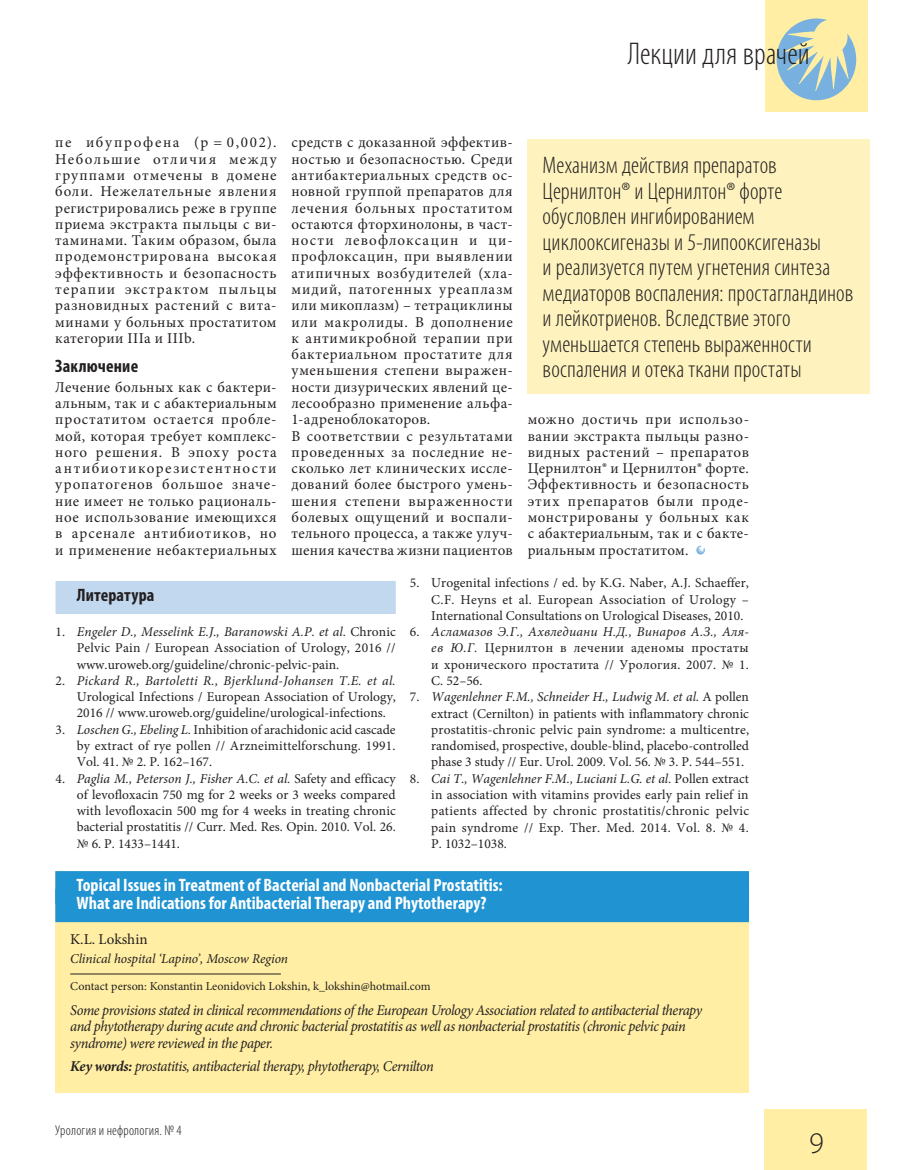
<style>
.page{position:relative;width:915px;height:1170px;background:#fff}
.page>*{position:absolute;margin:0;border:0;box-sizing:border-box;transform-origin:0 0}
.t1{font:300 condensed 31.5px "Myriad Pro";color:#231f20}
.t2{font:300 30px "Myriad Pro";color:#231f20}
.t3{font:300 condensed 24px/25.5px "Myriad Pro";letter-spacing:.005em;color:#231f20}
.t4{font:700 condensed 18px/18px "Myriad Pro";color:#fff}
.t5{font:700 condensed 18px "Myriad Pro";letter-spacing:.01em;color:#231f20}
.t6{font:15px/16.2px "Minion Pro";letter-spacing:.04em;color:#231f20;text-align:justify}
.t7{font:italic 15px/16.5px "Minion Pro";letter-spacing:-.035em;color:#231f20;scale:.96 1}
.t8{font:15px "Minion Pro";color:#231f20}
.t9{font:300 condensed 14.25px "Myriad Pro";letter-spacing:.015em;color:#231f20}
.t10{font:13.5px/16.4px "Minion Pro";color:#231f20;text-align:justify}
.t11{font:italic 13.5px "Minion Pro";letter-spacing:-.01em;color:#231f20}
.t12{font:12px "Minion Pro";color:#231f20}
.s1{font-style:italic}
.s2{font-weight:700}
</style>
<div class="page">
<div style="left:764px;top:1108px;width:102px;height:61px;background:#ffeea3"></div>
<div style="left:765px;top:0;width:102px;height:112px;background:#ffeea3"></div>
<svg style="left:776px;top:18px;width:79px;height:82px"></svg>
<div style="left:55px;top:581px;width:340px;height:33px;background:#c1d8ef"></div>
<div style="left:55px;top:871px;width:693px;height:220px;background:#ffeea3"></div>
<div style="left:55px;top:871px;width:693px;height:33px;background:#2093d2"></div>
<div style="left:55px;top:889px;width:693px;height:33px;background:#2093d2"></div>
<hr style="left:70px;top:973px;width:211px;height:1px;background:#231f20">
<div style="left:527px;top:139px;width:342px;height:254px;background:#fef3be"></div>
<svg style="left:696px;top:545px;width:8px;height:9px"></svg>
<h1 class="t1" style="left:627px;top:35px;width:183px">Лекции для врачей</h1>
<p class="t6" style="left:55px;top:134px;width:223px">пе ибупрофена (p = 0,002).<br>Небольшие отличия между группами отмечены в домене боли. Нежелательные явления регистрировались реже в группе приема экстракта пыльцы с ви&shy;таминами. Таким образом, была продемонстрирована высокая эффективность и безопасность терапии экстрактом пыльцы разновидных растений с вита&shy;минами у больных простатитом категории IIIa и IIIb.</p>
<p class="t5" style="left:55px;top:354px;width:84px">Заключение</p>
<p class="t6" style="left:55px;top:379px;width:223px">Лечение больных как с бактери&shy;альным, так и с абактериальным простатитом остается пробле&shy;мой, которая требует комплекс&shy;ного решения. В эпоху роста антибиотикорезистентности уропатогенов большое значе&shy;ние имеет не только рациональ&shy;ное использование имеющихся в арсенале антибиотиков, но и применение небактериальных</p>
<p class="t6" style="left:291px;top:135px;width:223px;text-align:left">средств с доказанной эффектив&shy;ностью и безопасностью. Среди антибактериальных средств ос&shy;новной группой препаратов для лечения больных простатитом остаются фторхинолоны, в част&shy;ности левофлоксацин и ци&shy;профлоксацин, при выявлении атипичных возбудителей (хла&shy;мидий, патогенных уреаплазм или микоплазм) – тетрациклины или макролиды. В дополнение к антимикробной терапии при бактериальном простатите для уменьшения степени выражен&shy;ности дизурических явлений це&shy;лесообразно применение альфа-<br>1-адреноблокаторов.<br>В соответствии с результатами проведенных за последние не&shy;сколько лет клинических иссле&shy;дований более быстрого умень&shy;шения степени выраженности болевых ощущений и воспали&shy;тельного процесса, а также улуч&shy;шения качества жизни пациентов</p>
<p class="t3" style="left:542px;top:152px;width:312px">Механизм действия препаратов Цернилтон® и Цернилтон® форте обусловлен ингибированием циклооксигеназы и 5-липооксигеназы<br>и реализуется путем угнетения синтеза медиаторов воспаления: простагландинов и лейкотриенов. Вследствие этого уменьшается степень выраженности воспаления и отека ткани простаты</p>
<p class="t6" style="left:527px;top:411px;width:223px">можно достичь при использо&shy;вании экстракта пыльцы разно&shy;видных растений – препаратов Цернилтон® и Цернилтон® форте.<br>Эффективность и безопасность этих препаратов были проде&shy;монстрированы у больных как с абактериальным, так и с бакте&shy;риальным простатитом.</p>
<p class="t10" style="left:431px;top:574px;width:319px;text-indent:-21px">5. Urogenital infections / ed. by K.G. Naber, A.J. Schaeffer, C.F. Heyns et al. European Association of Urology – International Consultations on Urological Diseases, 2010.</p>
<p class="t10" style="left:431px;top:623px;width:319px;text-indent:-21px">6. <span class="s1">Асламазов Э.Г., Ахвледиани Н.Д., Винаров А.З., Аля&shy;ев Ю.Г.</span> Цернилтон в лечении аденомы простаты и хронического простатита // Урология. 2007. № 1.<br>С. 52–56.</p>
<p class="t10" style="left:431px;top:688px;width:319px;text-indent:-21px">7. <span class="s1">Wagenlehner F.M., Schneider H., Ludwig M. et al.</span> A pollen extract (Cernilton) in patients with inflammatory chronic prostatitis-chronic pelvic pain syndrome: a multicentre, randomised, prospective, double-blind, placebo-controlled phase 3 study // Eur. Urol. 2009. Vol. 56. № 3. P. 544–551.</p>
<p class="t10" style="left:431px;top:770px;width:319px;text-indent:-21px">8. <span class="s1">Cai T., Wagenlehner F.M., Luciani L.G. et al.</span> Pollen extract in association with vitamins provides early pain relief in patients affected by chronic prostatitis/chronic pelvic pain syndrome // Exp. Ther. Med. 2014. Vol. 8. № 4.<br>P. 1032–1038.</p>
<p class="t4" style="left:77px;top:875px;width:427px">Topical Issues in Treatment of Bacterial and Nonbacterial Prostatitis:<br>What are Indications for Antibacterial Therapy and Phytotherapy?</p>
<p class="t8" style="left:70px;top:929px;width:79px">K.L. Lokshin</p>
<p class="t11" style="left:70px;top:949px;width:219px">Clinical hospital ‘Lapino’, Moscow Region</p>
<p class="t12" style="left:70px;top:977px;width:362px">Contact person: Konstantin Leonidovich Lokshin, k_lokshin@hotmail.com</p>
<p class="t7" style="left:70px;top:1001px;width:659px">Some provisions stated in clinical recommendations of the European Urology Association related to antibacterial therapy and phytotherapy during acute and chronic bacterial prostatitis as well as nonbacterial prostatitis (chronic pelvic pain syndrome) were reviewed in the paper.</p>
<p class="t7" style="left:70px;top:1058px;width:380px"><span class="s2">Key words:</span> prostatitis, antibacterial therapy, phytotherapy, Cernilton</p>
<p class="t5" style="left:77px;top:584px;width:79px">Литература</p>
<p class="t10" style="left:77px;top:623px;width:320px;text-indent:-21px">1. <span class="s1">Engeler D., Messelink E.J., Baranowski A.P. et al.</span> Chronic Pelvic Pain / European Association of Urology, 2016 // www.uroweb.org/guideline/chronic-pelvic-pain.</p>
<p class="t10" style="left:77px;top:672px;width:320px;text-indent:-21px">2. <span class="s1">Pickard R., Bartoletti R., Bjerklund-Johansen T.E. et al.<br></span>Urological Infections / European Association of Urology, 2016 // www.uroweb.org/guideline/urological-infections.</p>
<p class="t10" style="left:77px;top:721px;width:320px;text-indent:-21px">3. <span class="s1">Loschen G., Ebeling L.</span> Inhibition of arachidonic acid cascade by extract of rye pollen // Arzneimittelforschung. 1991.<br>Vol. 41. № 2. P. 162–167.</p>
<p class="t10" style="left:77px;top:770px;width:320px;text-indent:-21px">4. <span class="s1">Paglia M., Peterson J., Fisher A.C. et al.</span> Safety and efficacy of levofloxacin 750 mg for 2 weeks or 3 weeks compared with levofloxacin 500 mg for 4 weeks in treating chronic bacterial prostatitis // Curr. Med. Res. Opin. 2010. Vol. 26. № 6. P. 1433–1441.</p>
<p class="t9" style="left:55px;top:1121px;width:128px">Урология и нефрология. № 4</p>
<h2 class="t2" style="left:808px;top:1125px;width:16px">9</h2>
</div>
